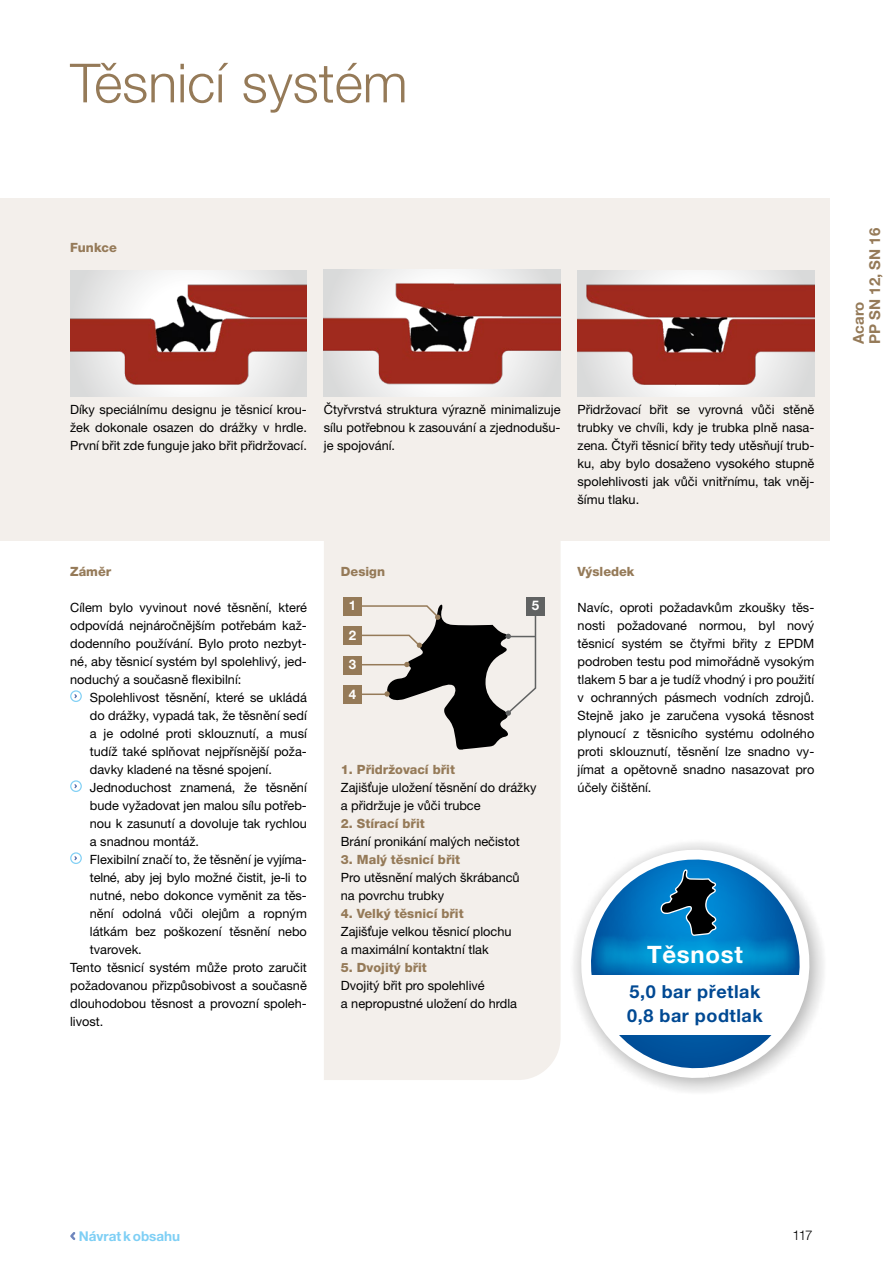
<style>
.page{position:relative;width:893px;height:1263px;background:#fff}
.page>*{position:absolute;margin:0;border:0;box-sizing:border-box;transform-origin:0 0}
.t1{font:300 54px "Helvetica Neue LT Pro";color:#957a58}
.t2{font:700 24px "Helvetica Neue LT Pro";letter-spacing:.03em;color:#fff}
.t3{font:700 18px/24px "Helvetica Neue LT Pro";letter-spacing:.03em;color:#004993}
.t4{font:700 15px/16.5px "Helvetica Neue LT Pro";color:#957a58}
.t5{font:700 13.5px "Helvetica Neue CE";color:#7ecff5}
.t6{font:300 13.5px "Helvetica Neue LT Pro";color:#000}
.t7{font:700 13.35px "Helvetica Neue LT Pro";color:#fff}
.t8{font:12.75px/18px "Helvetica Neue CE";color:#000;text-align:justify}
.t9{font:800 12.75px "Helvetica Neue LT Pro";color:#957a58}
</style>
<div class="page">
<div style="left:0;top:198px;width:829px;height:342px;background:#f3efeb"></div>
<div style="left:324px;top:540px;width:237px;height:540px;background:#f3efeb"></div>
<div style="left:70px;top:690px;width:12px;height:12px;border:1px solid #85d1f5;border-radius:50%"></div>
<div style="left:70px;top:780px;width:12px;height:12px;border:1px solid #85d1f5;border-radius:50%"></div>
<div style="left:70px;top:852px;width:12px;height:12px;border:1px solid #85d1f5;border-radius:50%"></div>
<div style="left:343px;top:597px;width:19px;height:18px;background:#957a58"></div>
<div style="left:343px;top:685px;width:19px;height:19px;background:#957a58"></div>
<div style="left:343px;top:626px;width:19px;height:19px;background:#957a58"></div>
<div style="left:343px;top:656px;width:19px;height:18px;background:#957a58"></div>
<svg style="left:360px;top:602px;width:177px;height:150px;background:#a4a19e"></svg>
<div style="left:526px;top:597px;width:19px;height:18px;background:#606262"></div>
<img style="left:70px;top:270px;width:237px;height:126px">
<img style="left:324px;top:269px;width:237px;height:127px">
<img style="left:578px;top:270px;width:236px;height:126px">
<svg style="left:573px;top:843px;width:251px;height:249px"></svg>
<svg style="left:580px;top:848px;width:231px;height:235px"></svg>
<svg style="left:592px;top:934px;width:206px;height:41px;background:#0283c5"></svg>
<svg style="left:70px;top:1232px;width:6px;height:8px"></svg>
<h1 class="t1" style="left:70px;top:50px;width:339px">Těsnicí systém</h1>
<p class="t9" style="left:70px;top:240px;width:48px">Funkce</p>
<p class="t8" style="left:70px;top:401px;width:238px">Díky speciálnímu designu je těsnicí krou&shy;žek dokonale osazen do drážky v hrdle.<br>První břit zde funguje jako břit přidržovací.</p>
<p class="t8" style="left:324px;top:401px;width:238px">Čtyřvrstvá struktura výrazně minimalizuje sílu potřebnou k zasouvání a zjednodušu&shy;je spojování.</p>
<p class="t8" style="left:578px;top:401px;width:238px">Přidržovací břit se vyrovná vůči stěně trubky ve chvíli, kdy je trubka plně nasa&shy;zena. Čtyři těsnicí břity tedy utěsňují trub&shy;ku, aby bylo dosaženo vysokého stupně spolehlivosti jak vůči vnitřnímu, tak vněj&shy;šímu tlaku.</p>
<p class="t9" style="left:70px;top:564px;width:43px">Záměr</p>
<p class="t8" style="left:70px;top:598px;width:238px">Cílem bylo vyvinout nové těsnění, které odpovídá nejnáročnějším potřebám kaž&shy;dodenního používání. Bylo proto nezbyt&shy;né, aby těsnicí systém byl spolehlivý, jed&shy;noduchý a současně flexibilní:</p>
<p class="t8" style="left:90px;top:688px;width:218px">Spolehlivost těsnění, které se ukládá</p>
<p class="t8" style="left:90px;top:706px;width:218px">do drážky, vypadá tak, že těsnění sedí</p>
<p class="t8" style="left:90px;top:724px;width:218px">a je odolné proti sklouznutí, a musí</p>
<p class="t8" style="left:90px;top:742px;width:218px">tudíž také splňovat nejpřísnější poža-</p>
<p class="t8" style="left:90px;top:760px;width:184px">davky kladené na těsné spojení.</p>
<p class="t8" style="left:90px;top:778px;width:218px">Jednoduchost znamená, že těsnění</p>
<p class="t8" style="left:90px;top:796px;width:218px">bude vyžadovat jen malou sílu potřeb-</p>
<p class="t8" style="left:90px;top:814px;width:218px">nou k zasunutí a dovoluje tak rychlou</p>
<p class="t8" style="left:90px;top:832px;width:111px">a snadnou montáž.</p>
<p class="t8" style="left:90px;top:850px;width:218px">Flexibilní značí to, že těsnění je vyjíma-</p>
<p class="t8" style="left:90px;top:868px;width:218px">telné, aby jej bylo možné čistit, je-li to</p>
<p class="t8" style="left:90px;top:886px;width:218px">nutné, nebo dokonce vyměnit za těs-</p>
<p class="t8" style="left:90px;top:904px;width:218px">nění odolná vůči olejům a ropným</p>
<p class="t8" style="left:90px;top:922px;width:218px">látkám bez poškození těsnění nebo</p>
<p class="t8" style="left:90px;top:940px;width:53px">tvarovek.</p>
<p class="t8" style="left:70px;top:958px;width:238px">Tento těsnicí systém může proto zaručit</p>
<p class="t8" style="left:70px;top:976px;width:238px">požadovanou přizpůsobivost a současně</p>
<p class="t8" style="left:70px;top:994px;width:238px">dlouhodobou těsnost a provozní spoleh-</p>
<p class="t8" style="left:70px;top:1012px;width:35px">livost.</p>
<p class="t9" style="left:341px;top:564px;width:46px">Design</p>
<p class="t7" style="left:349px;top:597px;width:9px">1</p>
<p class="t7" style="left:349px;top:627px;width:9px">2</p>
<p class="t7" style="left:349px;top:656px;width:9px">3</p>
<p class="t7" style="left:349px;top:686px;width:9px">4</p>
<p class="t7" style="left:532px;top:597px;width:9px">5</p>
<p class="t9" style="left:341px;top:762px;width:116px">1. Přidržovací břit</p>
<p class="t8" style="left:341px;top:779px;width:197px">Zajišťuje uložení těsnění do drážky a přidržuje je vůči trubce</p>
<p class="t9" style="left:341px;top:816px;width:85px">2. Stírací břit</p>
<p class="t8" style="left:341px;top:833px;width:180px">Brání pronikání malých nečistot</p>
<p class="t9" style="left:341px;top:852px;width:121px">3. Malý těsnicí břit</p>
<p class="t8" style="left:341px;top:869px;width:180px">Pro utěsnění malých škrábanců na povrchu trubky</p>
<p class="t9" style="left:341px;top:906px;width:124px">4. Velký těsnicí břit</p>
<p class="t8" style="left:341px;top:923px;width:172px">Zajišťuje velkou těsnicí plochu a maximální kontaktní tlak</p>
<p class="t9" style="left:341px;top:960px;width:87px">5. Dvojitý břit</p>
<p class="t8" style="left:341px;top:977px;width:178px">Dvojitý břit pro spolehlivé<br>a nepropustné uložení do hrdla</p>
<p class="t9" style="left:578px;top:564px;width:58px">Výsledek</p>
<p class="t8" style="left:578px;top:599px;width:238px">Navíc, oproti požadavkům zkoušky těs&shy;nosti požadované normou, byl nový těsnicí systém se čtyřmi břity z EPDM podroben testu pod mimořádně vysokým tlakem 5 bar a je tudíž vhodný i pro použití v ochranných pásmech vodních zdrojů.<br>Stejně jako je zaručena vysoká těsnost plynoucí z těsnicího systému odolného proti sklouznutí, těsnění lze snadno vy&shy;jímat a opětovně snadno nasazovat pro účely čištění.</p>
<h2 class="t2" style="left:647px;top:940px;width:97px">Těsnost</h2>
<h3 class="t3" style="left:627px;top:979px;width:137px">5,0 bar přetlak<br>0,8 bar podtlak</h3>
<p class="t4" style="left:850px;top:344px;width:117px;rotate:-90deg">Acaro<br>PP SN 12, SN 16</p>
<p class="t5" style="left:79px;top:1227px;width:103px">Návrat kobsahu</p>
<p class="t6" style="left:793px;top:1227px;width:22px">117</p>
</div>
